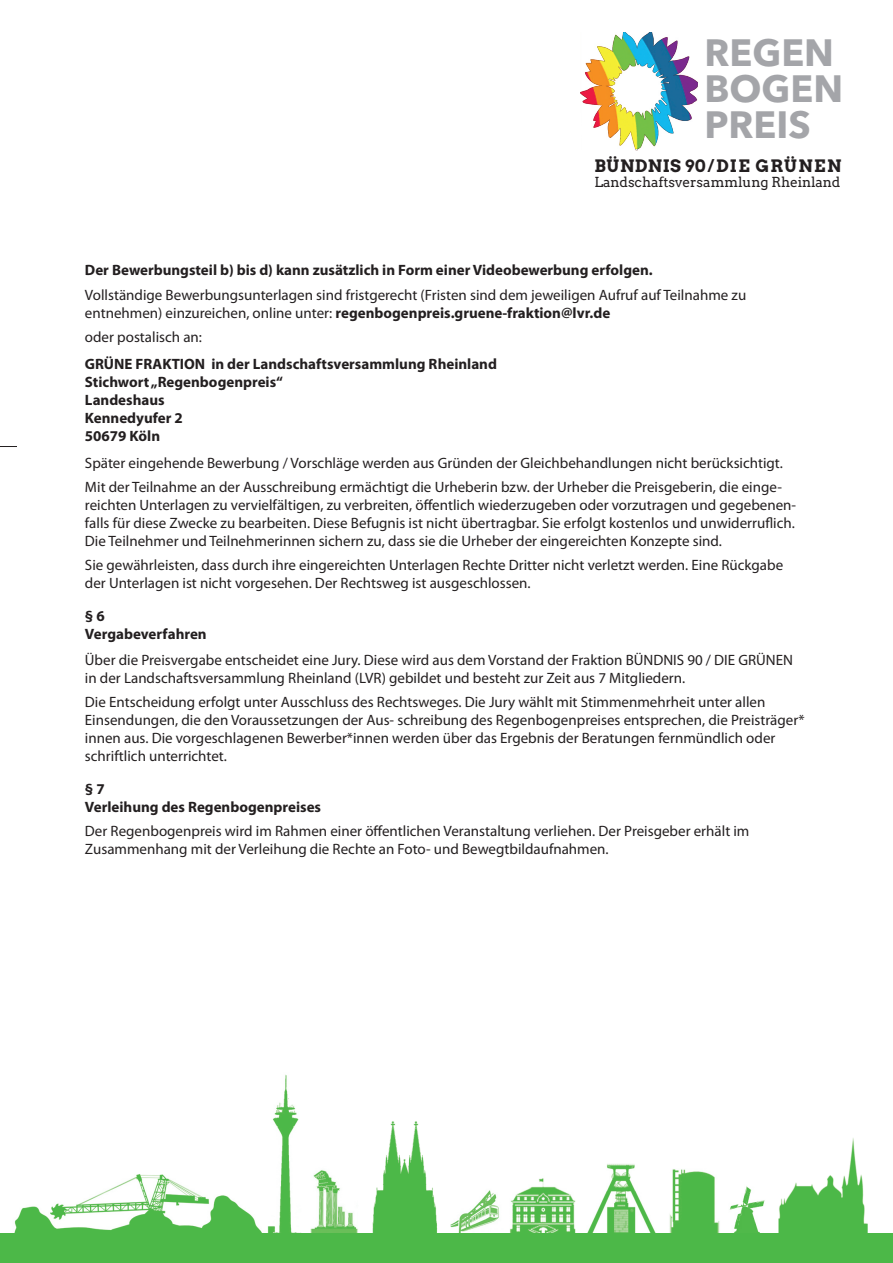
<style>
.page{position:relative;width:893px;height:1263px;background:#fff}
.page>*{position:absolute;margin:0;border:0;box-sizing:border-box;transform-origin:0 0}
.t1{font:700 37.65px/35.8px "Avenir Next";color:#a4a5a9}
.t2{font:16.65px "Arvo Gr 00 F Cn";letter-spacing:.05em;color:#231f20}
.t3{font:15px/18px "Myriad Pro";color:#231f20}
.t4{font:700 15px/18px "Myriad Pro";color:#231f20}
.t5{font:700 15px "Myriad";color:#231f20}
.t6{font:13.8px "Arvo";letter-spacing:-.005em;color:#231f20}
.s1{font-family:"Myriad Pro";font-weight:400}
</style>
<div class="page">
<img style="left:580px;top:32px;width:118px;height:118px">
<img style="left:14px;top:1074px;width:854px;height:159px">
<div style="left:0;top:1233px;width:893px;height:30px;background:#4cb848"></div>
<svg style="left:0;top:446px;width:17px;height:1px"></svg>
<h1 class="t1" style="left:704px;top:34px;width:140px">REGEN<br>BOGEN<br>PREIS</h1>
<p class="t2" style="left:594px;top:156px;width:248px">BÜNDNIS 90/DIE GRÜNEN</p>
<p class="t6" style="left:594px;top:174px;width:247px">Landschaftsversammlung Rheinland</p>
<p class="t4" style="left:85px;top:262px;width:569px">Der Bewerbungsteil b) bis d) kann zusätzlich in Form einer Videobewerbung erfolgen.</p>
<p class="t3" style="left:85px;top:288px;width:663px">Vollständige Bewerbungsunterlagen sind fristgerecht (Fristen sind dem jeweiligen Aufruf auf Teilnahme zu</p>
<p class="t5" style="left:85px;top:308px;width:527px"><span class="s1">entnehmen) einzureichen, online unter:</span> regenbogenpreis.gruene-fraktion@lvr.de</p>
<p class="t3" style="left:85px;top:330px;width:119px">oder postalisch an:</p>
<p class="t4" style="left:85px;top:357px;width:414px">GRÜNE FRAKTION in der Landschaftsversammlung Rheinland<br>Stichwort„Regenbogenpreis“<br>Landeshaus<br>Kennedyufer 2<br>50679 Köln</p>
<p class="t3" style="left:85px;top:453px;width:700px;line-height:24px">Später eingehende Bewerbung / Vorschläge werden aus Gründen der Gleichbehandlungen nicht berücksichtigt.<br>Mit der Teilnahme an der Ausschreibung ermächtigt die Urheberin bzw. der Urheber die Preisgeberin, die einge-</p>
<p class="t3" style="left:85px;top:498px;width:713px;text-align:justify">reichten Unterlagen zu vervielfältigen, zu verbreiten, öffentlich wiederzugeben oder vorzutragen und gegebenen&shy;falls für diese Zwecke zu bearbeiten. Diese Befugnis ist nicht übertragbar. Sie erfolgt kostenlos und unwiderruflich.<br>Die Teilnehmer und Teilnehmerinnen sichern zu, dass sie die Urheber der eingereichten Konzepte sind.</p>
<p class="t3" style="left:85px;top:558px;width:700px">Sie gewährleisten, dass durch ihre eingereichten Unterlagen Rechte Dritter nicht verletzt werden. Eine Rückgabe der Unterlagen ist nicht vorgesehen. Der Rechtsweg ist ausgeschlossen.</p>
<p class="t4" style="left:85px;top:609px;width:123px">§6<br>Vergabeverfahren</p>
<p class="t3" style="left:85px;top:652px;width:710px">Über die Preisvergabe entscheidet eine Jury. Diese wird aus dem Vorstand der Fraktion BÜNDNIS 90 / DIE GRÜNEN in der Landschaftsversammlung Rheinland (LVR) gebildet und besteht zur Zeit aus 7 Mitgliedern.</p>
<p class="t3" style="left:85px;top:694px;width:721px">Die Entscheidung erfolgt unter Ausschluss des Rechtsweges. Die Jury wählt mit Stimmenmehrheit unter allen Einsendungen, die den Voraussetzungen der Aus- schreibung des Regenbogenpreises entsprechen, die Preisträger* innen aus. Die vorgeschlagenen Bewerber*innen werden über das Ergebnis der Beratungen fernmündlich oder schriftlich unterrichtet.</p>
<p class="t4" style="left:85px;top:781px;width:238px">§7<br>Verleihung des Regenbogenpreises</p>
<p class="t3" style="left:85px;top:823px;width:666px">Der Regenbogenpreis wird im Rahmen einer öffentlichen Veranstaltung verliehen. Der Preisgeber erhält im<br>Zusammenhang mit der Verleihung die Rechte an Foto- und Bewegtbildaufnahmen.</p>
</div>
